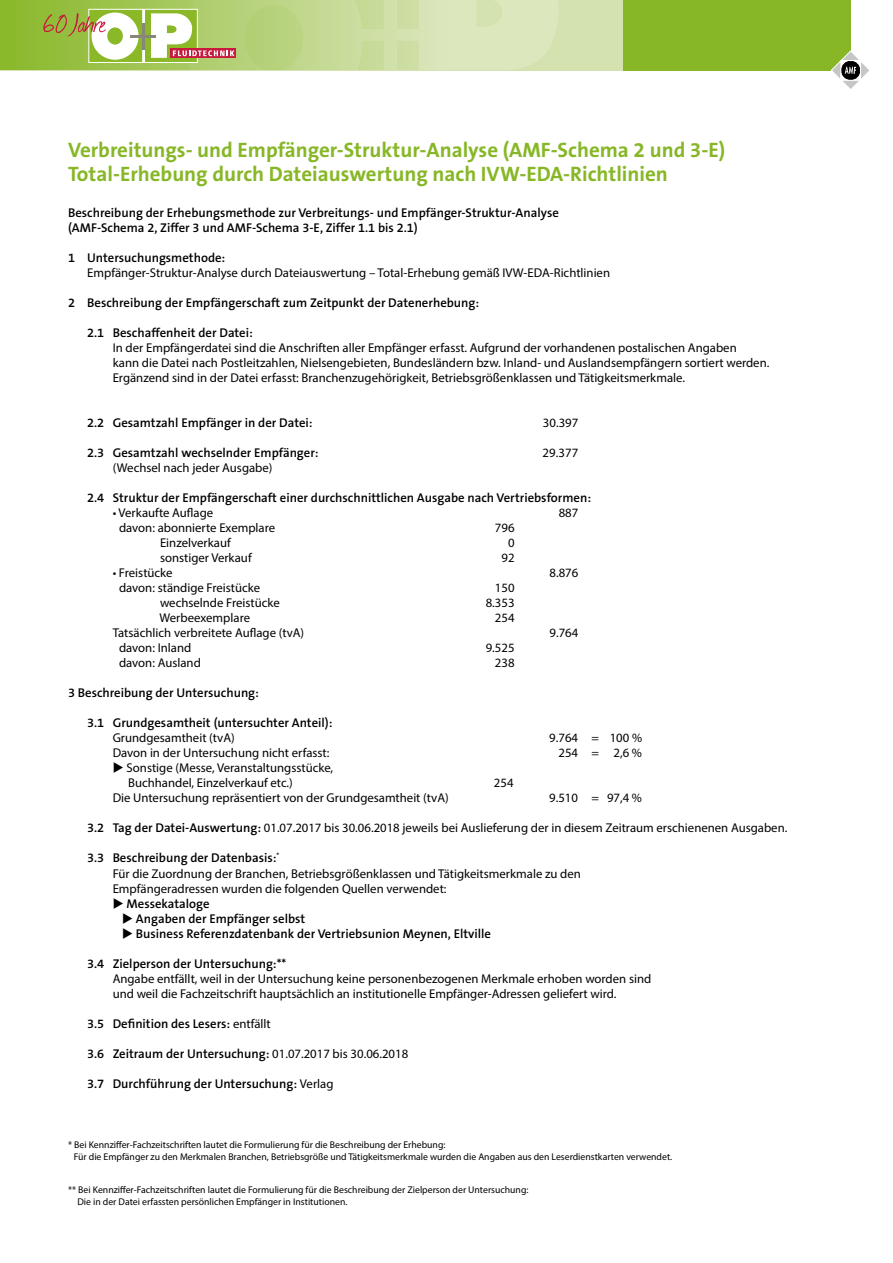
<style>
.page{position:relative;width:893px;height:1263px;background:#fff}
.page>*{position:absolute;margin:0;border:0;box-sizing:border-box;transform-origin:0 0}
.t1{font:700 21px/24px "The Sans B7";color:#87b726}
.t2{font:12.75px/15px "Myriad Pro";color:#000}
.t3{font:600 12.75px/15px "The Sans B6";color:#000}
.t4{font:9.75px/12px "Myriad Pro";color:#000}
.s1{font-family:"The Sans B6";font-weight:600}
.s2{font-family:"Myriad Pro";font-weight:400}
</style>
<div class="page">
<div style="left:623px;top:0;width:227px;height:70px;background:#87b726"></div>
<div style="left:0;top:0;width:623px;height:70px;background:#d4e2af"></div>
<svg style="left:453px;top:0;width:105px;height:70px"></svg>
<svg style="left:0;top:0;width:453px;height:70px"></svg>
<svg style="left:831px;top:51px;width:38px;height:38px"></svg>
<div style="left:143px;top:9px;width:55px;height:54px;background:#8bb827;border:1px solid #fff"></div>
<hr style="left:140px;top:9px;width:4px;height:54px;background:#fff">
<div style="left:88px;top:9px;width:55px;height:54px;background:#8bb827;border:1px solid #fff"></div>
<hr style="left:130px;top:35px;width:26px;height:3px;background:#88857a">
<hr style="left:142px;top:23px;width:3px;height:27px;background:#88857a">
<svg style="left:43px;top:13px;width:96px;height:47px"></svg>
<svg style="left:151px;top:0;width:212px;height:70px;background:#bfd088"></svg>
<h1 class="t1" style="left:68px;top:139px;width:659px">Verbreitungs- und Empfänger-Struktur-Analyse (AMF-Schema 2 und 3-E)<br>Total-Erhebung durch Dateiauswertung nach IVW-EDA-Richtlinien</h1>
<p class="t3" style="left:68px;top:206px;width:492px">Beschreibung der Erhebungsmethode zur Verbreitungs- und Empfänger-Struktur-Analyse (AMF-Schema 2, Ziffer 3 und AMF-Schema 3-E, Ziffer 1.1 bis 2.1)</p>
<p class="t3" style="left:68px;top:251px;width:159px">1 Untersuchungsmethode:</p>
<p class="t2" style="left:87px;top:265px;width:524px">Empfänger-Struktur-Analyse durch Dateiauswertung – Total-Erhebung gemäß IVW-EDA-Richtlinien</p>
<p class="t3" style="left:68px;top:296px;width:413px">2 Beschreibung der Empfängerschaft zum Zeitpunkt der Datenerhebung:</p>
<p class="t3" style="left:87px;top:326px;width:167px">2.1 Beschaffenheit der Datei:</p>
<p class="t2" style="left:113px;top:340px;width:658px">In der Empfängerdatei sind die Anschriften aller Empfänger erfasst. Aufgrund der vorhandenen postalischen Angaben<br>kann die Datei nach Postleitzahlen, Nielsengebieten, Bundesländern bzw. Inland- und Auslandsempfängern sortiert werden.<br>Ergänzend sind in der Datei erfasst: Branchenzugehörigkeit, Betriebsgrößenklassen und Tätigkeitsmerkmale.</p>
<p class="t3" style="left:87px;top:416px;width:227px">2.2 Gesamtzahl Empfänger in der Datei:</p>
<p class="t2" style="left:543px;top:415px;width:37px">30.397</p>
<p class="t3" style="left:87px;top:446px;width:233px">2.3 Gesamtzahl wechselnder Empfänger:</p>
<p class="t2" style="left:543px;top:445px;width:37px">29.377</p>
<p class="t2" style="left:113px;top:460px;width:161px">(Wechsel nach jeder Ausgabe)</p>
<p class="t3" style="left:87px;top:491px;width:505px">2.4 Struktur der Empfängerschaft einer durchschnittlichen Ausgabe nach Vertriebsformen:</p>
<p class="t2" style="left:113px;top:505px;width:102px">• Verkaufte Auflage</p>
<p class="t2" style="left:559px;top:505px;width:21px">887</p>
<p class="t2" style="left:119px;top:520px;width:158px">davon: abonnierte Exemplare</p>
<p class="t2" style="left:495px;top:520px;width:21px">796</p>
<p class="t2" style="left:160px;top:535px;width:72px">Einzelverkauf</p>
<p class="t2" style="left:508px;top:535px;width:8px">0</p>
<p class="t2" style="left:160px;top:550px;width:93px">sonstiger Verkauf</p>
<p class="t2" style="left:501px;top:550px;width:15px">92</p>
<p class="t2" style="left:113px;top:565px;width:61px">• Freistücke</p>
<p class="t2" style="left:549px;top:565px;width:30px">8.876</p>
<p class="t2" style="left:119px;top:580px;width:143px">davon: ständige Freistücke</p>
<p class="t2" style="left:495px;top:580px;width:21px">150</p>
<p class="t2" style="left:160px;top:595px;width:121px">wechselnde Freistücke</p>
<p class="t2" style="left:486px;top:595px;width:30px">8.353</p>
<p class="t2" style="left:160px;top:610px;width:92px">Werbeexemplare</p>
<p class="t2" style="left:495px;top:610px;width:21px">254</p>
<p class="t2" style="left:113px;top:625px;width:193px">Tatsächlich verbreitete Auflage (tvA)</p>
<p class="t2" style="left:549px;top:625px;width:30px">9.764</p>
<p class="t2" style="left:119px;top:640px;width:74px">davon: Inland</p>
<p class="t2" style="left:486px;top:640px;width:30px">9.525</p>
<p class="t2" style="left:119px;top:655px;width:83px">davon: Ausland</p>
<p class="t2" style="left:495px;top:655px;width:21px">238</p>
<p class="t3" style="left:68px;top:686px;width:192px">3 Beschreibung der Untersuchung:</p>
<p class="t3" style="left:87px;top:716px;width:247px">3.1 Grundgesamtheit (untersuchter Anteil):</p>
<p class="t2" style="left:113px;top:730px;width:123px">Grundgesamtheit (tvA)</p>
<p class="t2" style="left:549px;top:730px;width:94px">9.764 = 100 %</p>
<p class="t2" style="left:113px;top:745px;width:218px">Davon in der Untersuchung nicht erfasst:</p>
<p class="t2" style="left:558px;top:745px;width:85px">254 = 2,6 %</p>
<p class="t2" style="left:128px;top:760px;width:207px;text-indent:-15px">◆ Sonstige (Messe, Veranstaltungsstücke,<br>Buchhandel, Einzelverkauf etc.)</p>
<p class="t2" style="left:494px;top:775px;width:21px">254</p>
<p class="t2" style="left:113px;top:790px;width:337px">Die Untersuchung repräsentiert von der Grundgesamtheit (tvA)</p>
<p class="t2" style="left:549px;top:790px;width:94px">9.510 = 97,4 %</p>
<p class="t2" style="left:87px;top:820px;width:702px"><span class="s1">3.2 Tag der Datei-Auswertung:</span> 01.07.2017 bis 30.06.2018 jeweils bei Auslieferung der in diesem Zeitraum erschienenen Ausgaben.</p>
<p class="t3" style="left:87px;top:851px;width:194px">3.3 Beschreibung der Datenbasis:<sup>*</sup></p>
<p class="t2" style="left:113px;top:865px;width:470px">Für die Zuordnung der Branchen, Betriebsgrößenklassen und Tätigkeitsmerkmale zu den<br>Empfängeradressen wurden die folgenden Quellen verwendet:</p>
<p class="t3" style="left:113px;top:896px;width:98px">◆ Messekataloge</p>
<p class="t3" style="left:122px;top:911px;width:185px">◆ Angaben der Empfänger selbst</p>
<p class="t3" style="left:122px;top:926px;width:370px">◆ Business Referenzdatenbank der Vertriebsunion Meynen, Eltville</p>
<p class="t3" style="left:87px;top:956px;width:201px">3.4 Zielperson der Untersuchung:**</p>
<p class="t2" style="left:113px;top:970px;width:540px">Angabe entfällt, weil in der Untersuchung keine personenbezogenen Merkmale erhoben worden sind und weil die Fachzeitschrift hauptsächlich an institutionelle Empfänger-Adressen geliefert wird.</p>
<p class="t3" style="left:87px;top:1016px;width:185px">3.5 Definition des Lesers: <span class="s2">entfällt</span></p>
<p class="t3" style="left:87px;top:1046px;width:323px">3.6 Zeitraum der Untersuchung: <span class="s2">01.07.2017 bis 30.06.2018</span></p>
<p class="t3" style="left:87px;top:1076px;width:248px">3.7 Durchführung der Untersuchung: <span class="s2">Verlag</span></p>
<p class="t4" style="left:74px;top:1138px;width:600px;text-indent:-6px">* Bei Kennziffer-Fachzeitschriften lautet die Formulierung für die Beschreibung der Erhebung:<br>Für die Empfänger zu den Merkmalen Branchen, Betriebsgröße und Tätigkeitsmerkmale wurden die Angaben aus den Leserdienstkarten verwendet.</p>
<p class="t4" style="left:77px;top:1183px;width:452px;text-indent:-9px">** Bei Kennziffer-Fachzeitschriften lautet die Formulierung für die Beschreibung der Zielperson der Untersuchung:<br>Die in der Datei erfassten persönlichen Empfänger in Institutionen.</p>
</div>
